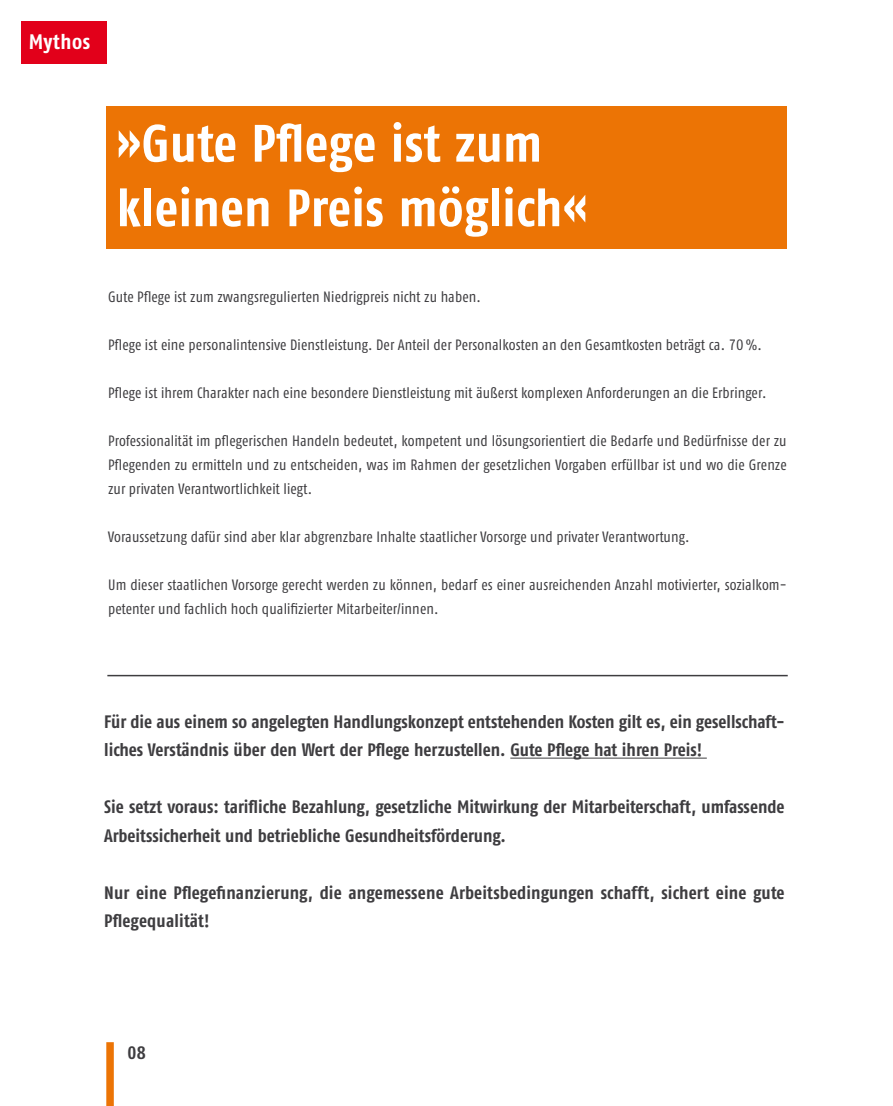
<style>
.page{position:relative;width:893px;height:1106px;background:#fff}
.page>*{position:absolute;margin:0;border:0;box-sizing:border-box;transform-origin:0 0}
.t1{font:700 52.5px/64.5px "Fago Co";letter-spacing:.01em;color:#fff}
.t2{font:21px "Fago Co Bold Tf";letter-spacing:.025em;color:#fff}
.t3{font:18px/28.5px "Fago Co Bold Tf";color:#3e3d40}
.t4{font:18px "Fago Co Bold Tf Caps";color:#3e3d40}
.t5{font:15px/24px "Fago Co Regular Tf";letter-spacing:.01em;color:#3e3d40;text-align:justify}
</style>
<div class="page">
<div style="left:106px;top:1042px;width:8px;height:64px;background:#ec7405"></div>
<div style="left:106px;top:106px;width:681px;height:143px;background:#ec7405"></div>
<div style="left:21px;top:21px;width:85px;height:43px;background:#e2001a"></div>
<hr style="left:510px;top:757px;width:197px;height:1px;background:#3e3d40">
<hr style="left:107px;top:675px;width:681px;height:1px;background:#3e3d40">
<h2 class="t2" style="left:29px;top:29px;width:63px">Mythos</h2>
<h1 class="t1" style="left:117px;top:110px;width:472px">»Gute Pflege ist zum kleinen Preis möglich«</h1>
<p class="t5" style="left:108px;top:285px;width:374px">Gute Pflege ist zum zwangsregulierten Niedrigpreis nicht zu haben.</p>
<p class="t5" style="left:108px;top:333px;width:655px">Pflege ist eine personalintensive Dienstleistung. Der Anteil der Personalkosten an den Gesamtkosten beträgt ca. 70%.</p>
<p class="t5" style="left:108px;top:381px;width:660px">Pflege ist ihrem Charakter nach eine besondere Dienstleistung mit äußerst komplexen Anforderungen an die Erbringer.</p>
<p class="t5" style="left:108px;top:429px;width:680px">Professionalität im pflegerischen Handeln bedeutet, kompetent und lösungsorientiert die Bedarfe und Bedürfnisse der zu Pflegenden zu ermitteln und zu entscheiden, was im Rahmen der gesetzlichen Vorgaben erfüllbar ist und wo die Grenze zur privaten Verantwortlichkeit liegt.</p>
<p class="t5" style="left:108px;top:525px;width:583px">Voraussetzung dafür sind aber klar abgrenzbare Inhalte staatlicher Vorsorge und privater Verantwortung.</p>
<p class="t5" style="left:108px;top:573px;width:680px">Um dieser staatlichen Vorsorge gerecht werden zu können, bedarf es einer ausreichenden Anzahl motivierter, sozialkom&shy;petenter und fachlich hoch qualifizierter Mitarbeiter/innen.</p>
<p class="t3" style="left:104px;top:707px;width:682px">Für die aus einem so angelegten Handlungskonzept entstehenden Kosten gilt es, ein gesellschaft&shy;liches Verständnis über den Wert der Pflege herzustellen. Gute Pflege hat ihren Preis!</p>
<p class="t3" style="left:104px;top:792px;width:682px">Sie setzt voraus: tarifliche Bezahlung, gesetzliche Mitwirkung der Mitarbeiterschaft, umfassende<br>Arbeitssicherheit und betriebliche Gesundheitsförderung.</p>
<p class="t3" style="left:104px;top:878px;width:682px">Nur eine Pflegefinanzierung, die angemessene Arbeitsbedingungen schafft, sichert eine gute<br>Pflegequalität!</p>
<p class="t4" style="left:128px;top:1041px;width:20px">08</p>
</div>
